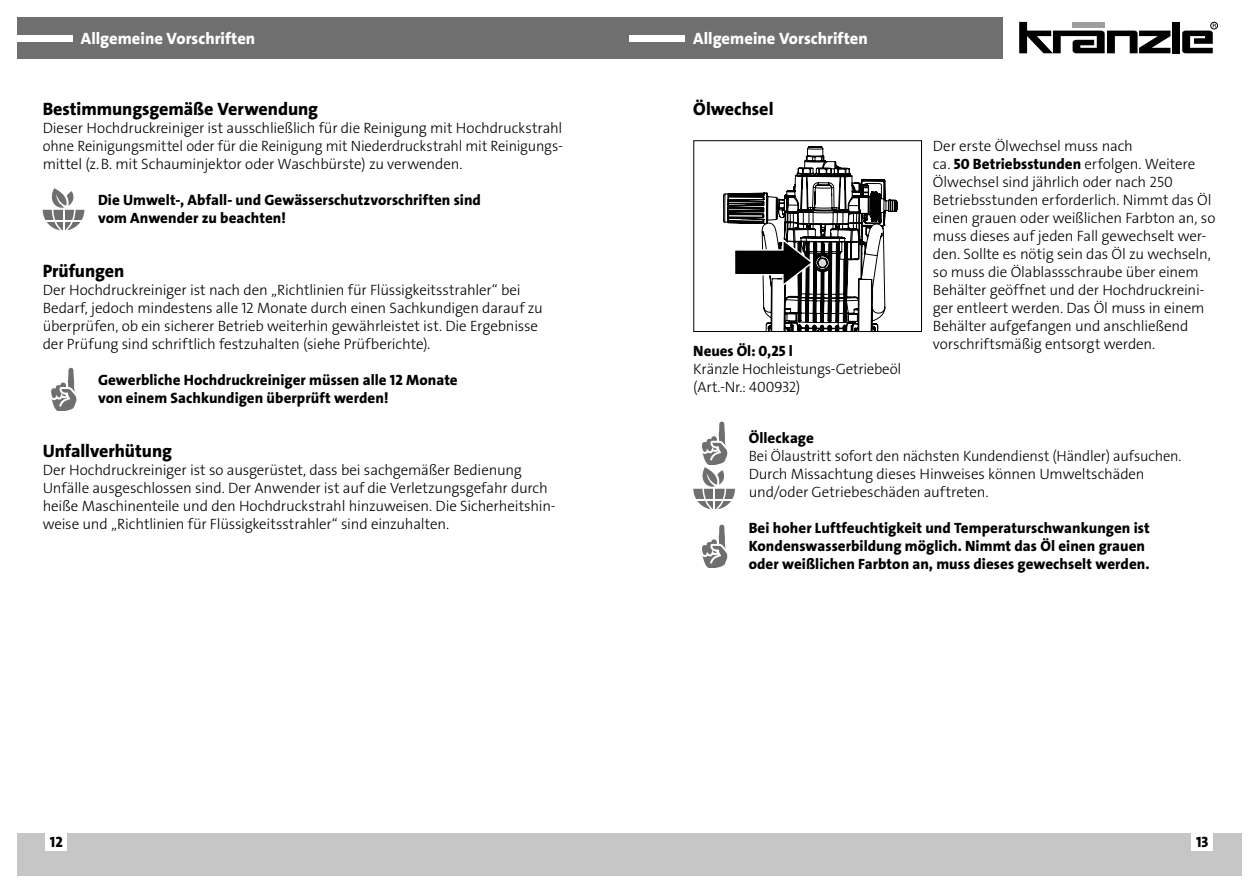
<style>
.page{position:relative;width:1259px;height:893px;background:#fff}
.page>*{position:absolute;margin:0;border:0;box-sizing:border-box;transform-origin:0 0}
.t1{font:18px "The Sans LP8 Ex Bld";letter-spacing:-.005em;color:#000}
.t2{font:16.5px "The Sans LP8 Ex Bld";color:#fff}
.t3{font:15px/18px "The Sans LP3 Lig";letter-spacing:-.01em;color:#000}
.t4{font:15px/18px "The Sans LP8 Ex Bld";letter-spacing:.005em;color:#000}
.s1{font-family:"The Sans LP8 Ex Bld"}
</style>
<div class="page">
<div style="left:629px;top:833px;width:613px;height:43px;background:#c6c6c6"></div>
<div style="left:17px;top:833px;width:612px;height:43px;background:#c6c6c6"></div>
<div style="left:1191px;top:833px;width:22px;height:18px;background:#fff"></div>
<div style="left:46px;top:833px;width:21px;height:18px;background:#fff"></div>
<div style="left:17px;top:17px;width:985px;height:41px;background:#706f6f"></div>
<div style="left:17px;top:35px;width:55px;height:6px;background:#fff"></div>
<div style="left:629px;top:35px;width:56px;height:6px;background:#fff"></div>
<svg style="left:1019px;top:22px;width:151px;height:31px"></svg>
<div style="left:1172px;top:22px;width:7px;height:31px;background:#000"></div>
<div style="left:1210px;top:22px;width:7px;height:7px;border:1px solid #000;border-radius:50%"></div>
<svg style="left:1182px;top:24px;width:34px;height:29px"></svg>
<svg style="left:51px;top:368px;width:26px;height:42px"></svg>
<svg style="left:43px;top:188px;width:41px;height:43px"></svg>
<svg style="left:693px;top:422px;width:42px;height:88px"></svg>
<svg style="left:702px;top:525px;width:26px;height:42px"></svg>
<svg style="left:693px;top:140px;width:229px;height:192px"></svg>
<p class="t2" style="left:81px;top:28px;width:176px">Allgemeine Vorschriften</p>
<p class="t2" style="left:693px;top:28px;width:176px">Allgemeine Vorschriften</p>
<p class="t1" style="left:43px;top:98px;width:277px">Bestimmungsgemäße Verwendung</p>
<p class="t3" style="left:43px;top:119px;width:521px;text-align:justify">Dieser Hochdruckreiniger ist ausschließlich für die Reinigung mit Hochdruckstrahl ohne Reinigungsmittel oder für die Reinigung mit Niederdruckstrahl mit Reinigungs&shy;mittel (z.B. mit Schauminjektor oder Waschbürste) zu verwenden.</p>
<p class="t4" style="left:98px;top:191px;width:384px">Die Umwelt-, Abfall- und Gewässerschutzvorschriften sind vom Anwender zu beachten!</p>
<p class="t1" style="left:43px;top:260px;width:83px">Prüfungen</p>
<p class="t3" style="left:43px;top:281px;width:501px">Der Hochdruckreiniger ist nach den „Richtlinien für Flüssigkeitsstrahler“ bei Bedarf, jedoch mindestens alle 12 Monate durch einen Sachkundigen darauf zu überprüfen, ob ein sicherer Betrieb weiterhin gewährleistet ist. Die Ergebnisse der Prüfung sind schriftlich festzuhalten (siehe Prüfberichte).</p>
<p class="t4" style="left:98px;top:371px;width:361px">Gewerbliche Hochdruckreiniger müssen alle 12 Monate von einem Sachkundigen überprüft werden!</p>
<p class="t1" style="left:43px;top:440px;width:131px">Unfallverhütung</p>
<p class="t3" style="left:43px;top:461px;width:514px">Der Hochdruckreiniger ist so ausgerüstet, dass bei sachgemäßer Bedienung Unfälle ausgeschlossen sind. Der Anwender ist auf die Verletzungsgefahr durch heiße Maschinenteile und den Hochdruckstrahl hinzuweisen. Die Sicherheitshin&shy;weise und „Richtlinien für Flüssigkeitsstrahler“ sind einzuhalten.</p>
<p class="t1" style="left:693px;top:98px;width:82px">Ölwechsel</p>
<p class="t4" style="left:693px;top:342px;width:101px">Neues Öl: 0,25 l</p>
<p class="t3" style="left:693px;top:360px;width:209px">Kränzle Hochleistungs-Getriebeöl (Art.-Nr.: 400932)</p>
<p class="t3" style="left:933px;top:137px;width:284px">Der erste Ölwechsel muss nach<br>ca. <span class="s1">50 Betriebsstunden</span> erfolgen. Weitere Ölwechsel sind jährlich oder nach 250<br>Betriebsstunden erforderlich. Nimmt das Öl einen grauen oder weißlichen Farbton an, so muss dieses auf jeden Fall gewechselt wer&shy;den. Sollte es nötig sein das Öl zu wechseln, so muss die Ölablassschraube über einem Behälter geöffnet und der Hochdruckreini&shy;ger entleert werden. Das Öl muss in einem Behälter aufgefangen und anschließend vorschriftsmäßig entsorgt werden.</p>
<p class="t4" style="left:748px;top:429px;width:67px">Ölleckage</p>
<p class="t3" style="left:748px;top:447px;width:434px">Bei Ölaustritt sofort den nächsten Kundendienst (Händler) aufsuchen.<br>Durch Missachtung dieses Hinweises können Umweltschäden und/oder Getriebeschäden auftreten.</p>
<p class="t4" style="left:748px;top:519px;width:402px">Bei hoher Luftfeuchtigkeit und Temperaturschwankungen ist<br>Kondenswasserbildung möglich. Nimmt das Öl einen grauen oder weißlichen Farbton an, muss dieses gewechselt werden.</p>
<p class="t4" style="left:50px;top:833px;width:14px">12</p>
<p class="t4" style="left:1196px;top:833px;width:14px">13</p>
</div>
